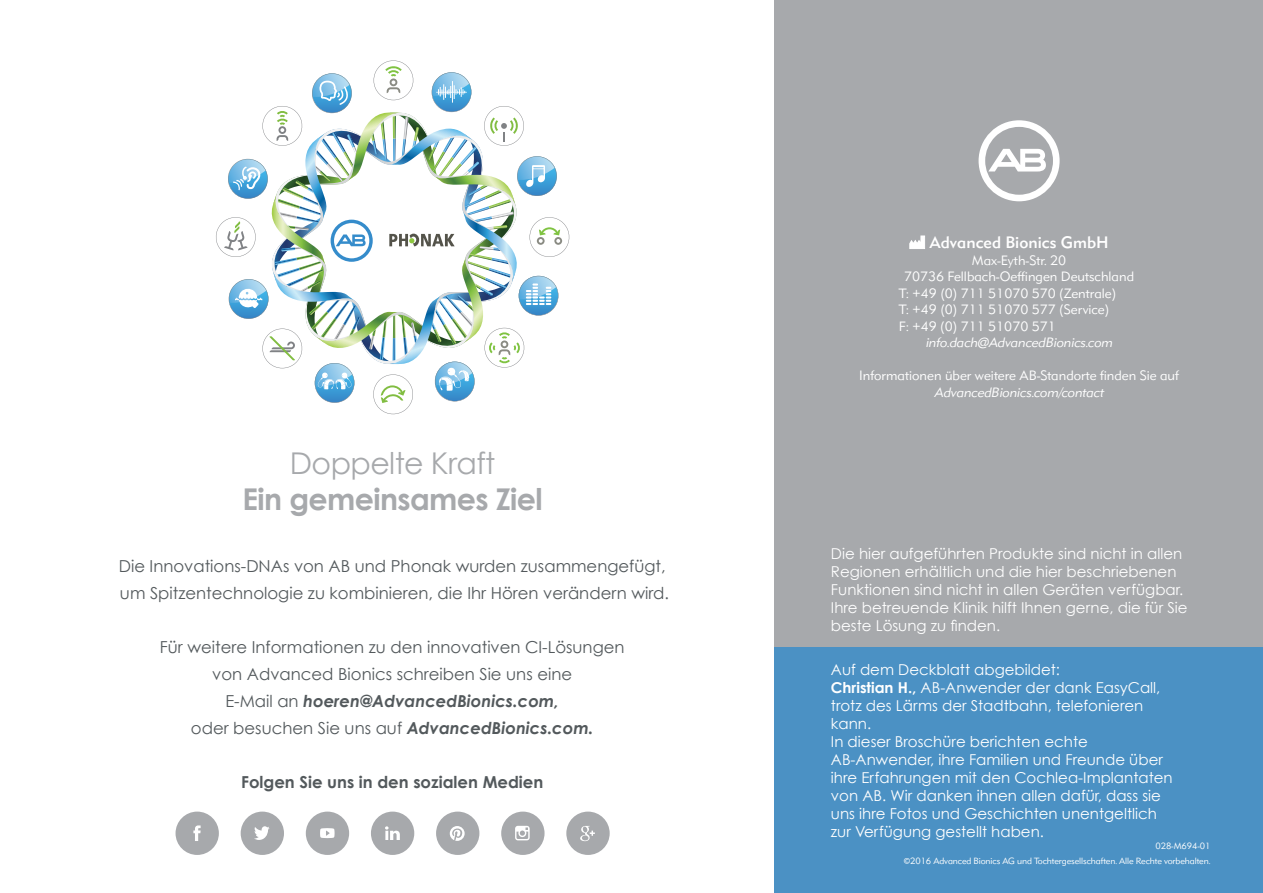
<style>
.page{position:relative;width:1263px;height:893px;background:#fff}
.page>*{position:absolute;margin:0;border:0;box-sizing:border-box;transform-origin:0 0}
.t1{font:700 30px "Century Gothic";letter-spacing:-.02em;color:#a7a9ac}
.t2{font:30px "Century Gothic";letter-spacing:-.02em;color:#a7a9ac}
.t3{font:16.5px/27px "Century Gothic";color:#53595c}
.t4{font:700 16.5px "Century Gothic";color:#53595c}
.t5{font:500 16.5px "DH Sans";color:#fff}
.t6{font:15px/18px "Century Gothic";color:#fff}
.t7{font:300 13.5px "DH Sans";color:#fff}
.t8{font:italic 300 13.5px "DH Sans";color:#fff}
.t9{font:300 9px/15px "DH Sans";letter-spacing:-.01em;color:#fff;text-align:right}
.s1{font-weight:700;font-style:italic}
.s2{font-weight:700}
</style>
<div class="page">
<div style="left:774px;top:0;width:489px;height:893px;background:#a7a9ac"></div>
<div style="left:774px;top:648px;width:489px;height:245px;background:#4b91c4"></div>
<svg style="left:216px;top:60px;width:354px;height:354px"></svg>
<svg style="left:910px;top:236px;width:15px;height:13px"></svg>
<svg style="left:978px;top:120px;width:81px;height:81px"></svg>
<div style="left:436px;top:812px;width:43px;height:43px;background:#a7a9ac;border-radius:50%"></div>
<svg style="left:450px;top:826px;width:15px;height:15px"></svg>
<div style="left:501px;top:812px;width:43px;height:43px;background:#a7a9ac;border-radius:50%"></div>
<svg style="left:515px;top:826px;width:15px;height:14px"></svg>
<div style="left:371px;top:812px;width:43px;height:43px;background:#a7a9ac;border-radius:50%"></div>
<svg style="left:385px;top:826px;width:15px;height:14px"></svg>
<div style="left:306px;top:812px;width:43px;height:43px;background:#a7a9ac;border-radius:50%"></div>
<svg style="left:320px;top:828px;width:15px;height:10px"></svg>
<div style="left:176px;top:812px;width:43px;height:43px;background:#a7a9ac;border-radius:50%"></div>
<svg style="left:193px;top:825px;width:8px;height:16px"></svg>
<div style="left:241px;top:812px;width:43px;height:43px;background:#a7a9ac;border-radius:50%"></div>
<svg style="left:254px;top:826px;width:16px;height:14px"></svg>
<div style="left:566px;top:812px;width:44px;height:43px;background:#a7a9ac;border-radius:50%"></div>
<svg style="left:580px;top:826px;width:15px;height:15px"></svg>
<h1 class="t2" style="left:290px;top:445px;width:207px">Doppelte Kraft</h1>
<h1 class="t1" style="left:243px;top:480px;width:301px">Ein gemeinsames Ziel</h1>
<p class="t3" style="left:119px;top:553px;width:552px">Die Innovations-DNAs von AB und Phonak wurden zusammengefügt, um Spitzentechnologie zu kombinieren, die Ihr Hören verändern wird.</p>
<p class="t3" style="left:160px;top:634px;width:466px;text-align:center">Für weitere Informationen zu den innovativen CI-Lösungen von Advanced Bionics schreiben Sie uns eine<br>E-Mail an <span class="s1">hoeren@AdvancedBionics.com,<br></span>oder besuchen Sie uns auf <span class="s1">AdvancedBionics.com.</span></p>
<p class="t4" style="left:241px;top:772px;width:304px">Folgen Sie uns in den sozialen Medien</p>
<p class="t5" style="left:929px;top:233px;width:181px">Advanced Bionics GmbH</p>
<p class="t7" style="left:972px;top:252px;width:96px">Max-Eyth-Str. 20</p>
<p class="t7" style="left:904px;top:269px;width:232px">70736 Fellbach-Oeffingen Deutschland</p>
<p class="t7" style="left:899px;top:285px;width:219px">T: +49 (0) 711 51070 570 (Zentrale)</p>
<p class="t7" style="left:899px;top:302px;width:212px">T: +49 (0) 711 51070 577 (Service)</p>
<p class="t7" style="left:899px;top:318px;width:158px">F: +49 (0) 711 51070 571</p>
<p class="t8" style="left:926px;top:334px;width:188px">info.dach@AdvancedBionics.com</p>
<p class="t7" style="left:859px;top:368px;width:321px">Informationen über weitere AB-Standorte finden Sie auf</p>
<p class="t8" style="left:934px;top:384px;width:171px">AdvancedBionics.com/contact</p>
<p class="t6" style="left:831px;top:544px;width:358px">Die hier aufgeführten Produkte sind nicht in allen Regionen erhältlich und die hier beschriebenen Funktionen sind nicht in allen Geräten verfügbar.<br>Ihre betreuende Klinik hilft Ihnen gerne, die für Sie beste Lösung zu finden.</p>
<p class="t6" style="left:831px;top:660px;width:343px">Auf dem Deckblatt abgebildet:<br><span class="s2">Christian H.,</span> AB-Anwender der dank EasyCall, trotz des Lärms der Stadtbahn, telefonieren kann.<br>In dieser Broschüre berichten echte AB-Anwender, ihre Familien und Freunde über ihre Erfahrungen mit den Cochlea-Implantaten von AB. Wir danken ihnen allen dafür, dass sie uns ihre Fotos und Geschichten unentgeltlich zur Verfügung gestellt haben.</p>
<p class="t9" style="left:904px;top:838px;width:308px">028-M694-01<br>©2016 Advanced Bionics AG und Tochtergesellschaften. Alle Rechte vorbehalten.</p>
</div>
